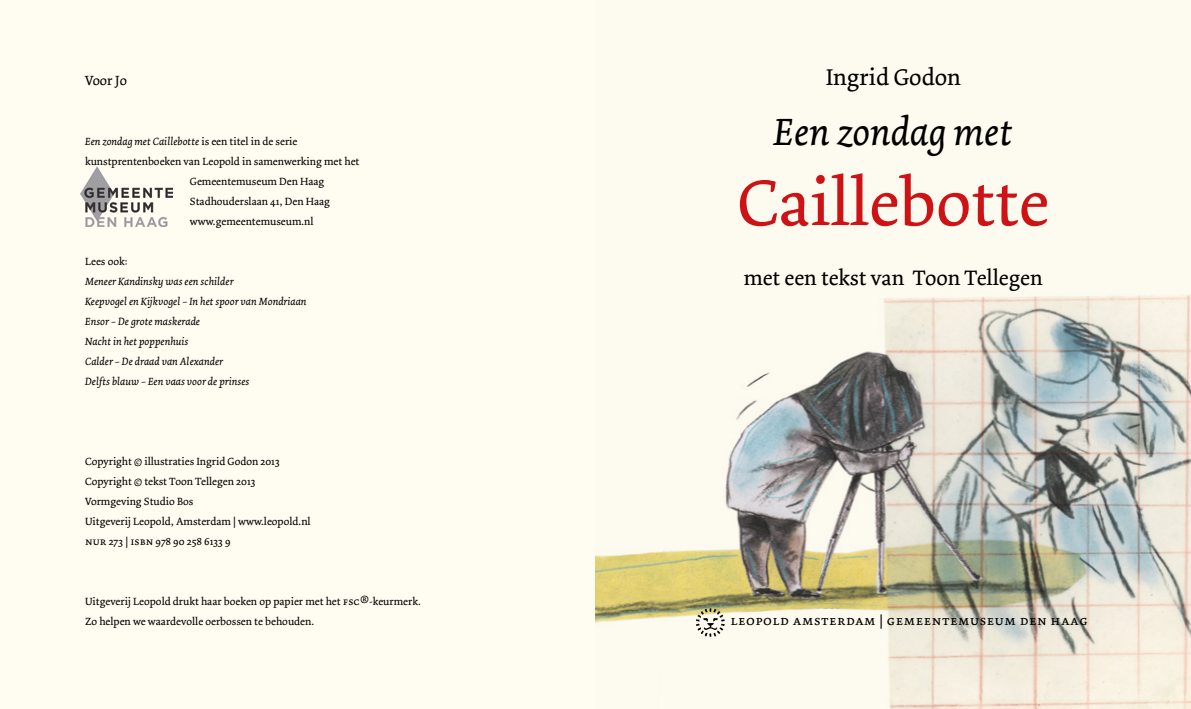
<style>
.page{position:relative;width:1191px;height:709px;background:#fffcf2}
.page>*{position:absolute;margin:0;border:0;box-sizing:border-box;transform-origin:0 0}
.t1{font:68px "Dolly";color:#cd1316}
.t2{font:italic 40px "Dolly";color:#000}
.t3{font:24px "Dolly";color:#000}
.t4{font:22px "Dolly";color:#000}
.t5{font:14px "Dolly Small Caps";letter-spacing:.03em;color:#000}
.tekst{font:14px "Dolly";color:#000}
.tekst-2{font:11px "Dolly";color:#000}
.tekst-3{font:italic 11px "Dolly";color:#000}
.Normaa1{font:11px "Dolly";color:#000}
.s1{font-style:normal}
.s2{font-family:"Dolly Small Caps"}
</style>
<div class="page">
<img style="left:80px;top:167px;width:93px;height:60px">
<img style="left:595px;top:294px;width:596px;height:415px">
<img style="left:697px;top:603px;width:34px;height:47px">
<p class="tekst" style="left:85px;top:72px;width:43px">Voor Jo</p>
<p class="tekst-3" style="left:85px;top:135px;width:214px">Een zondag met Caillebotte <span class="s1">is een titel in de serie</span></p>
<p class="tekst-2" style="left:85px;top:155px;width:276px">kunstprentenboeken van Leopold in samenwerking met het</p>
<p class="tekst-2" style="left:190px;top:175px;width:136px">Gemeentemuseum Den Haag</p>
<p class="tekst-2" style="left:190px;top:195px;width:142px">Stadhouderslaan 41, Den Haag</p>
<p class="tekst-2" style="left:190px;top:215px;width:125px">www.gemeentemuseum.nl</p>
<p class="tekst-2" style="left:85px;top:255px;width:44px">Lees ook:</p>
<p class="tekst-3" style="left:85px;top:275px;width:150px">Meneer Kandinsky was een schilder</p>
<p class="tekst-3" style="left:85px;top:295px;width:223px">Keepvogel en Kijkvogel – In het spoor van Mondriaan</p>
<p class="tekst-3" style="left:85px;top:315px;width:116px">Ensor – De grote maskerade</p>
<p class="tekst-3" style="left:85px;top:335px;width:105px">Nacht in het poppenhuis</p>
<p class="tekst-3" style="left:85px;top:355px;width:140px">Calder – De draad van Alexander</p>
<p class="tekst-3" style="left:85px;top:375px;width:166px">Delfts blauw – Een vaas voor de prinses</p>
<p class="tekst-2" style="left:85px;top:455px;width:196px">Copyright © illustraties Ingrid Godon 2013</p>
<p class="tekst-2" style="left:85px;top:475px;width:172px">Copyright © tekst Toon Tellegen 2013</p>
<p class="tekst-2" style="left:85px;top:495px;width:110px">Vormgeving Studio Bos</p>
<p class="tekst-2" style="left:85px;top:515px;width:227px">Uitgeverij Leopold, Amsterdam | www.leopold.nl</p>
<p class="Normaa1" style="left:85px;top:535px;width:147px"><span class="s2">nur</span> 273 | <span class="s2">isbn</span> 978 90 258 6133 9</p>
<p class="tekst-2" style="left:85px;top:595px;width:337px">Uitgeverij Leopold drukt haar boeken op papier met het <span class="s2">fsc®</span>-keurmerk.</p>
<p class="tekst-2" style="left:85px;top:615px;width:231px">Zo helpen we waardevolle oerbossen te behouden.</p>
<p class="t3" style="left:825px;top:63px;width:137px">Ingrid Godon</p>
<p class="t2" style="left:773px;top:108px;width:240px">Een zondag met</p>
<p class="t1" style="left:737px;top:162px;width:313px">Caillebotte</p>
<p class="t4" style="left:744px;top:265px;width:300px">met een tekst van Toon Tellegen</p>
<p class="t5" style="left:730px;top:612px;width:359px">leopold amsterdam | gemeentemuseum den haag</p>
</div>
